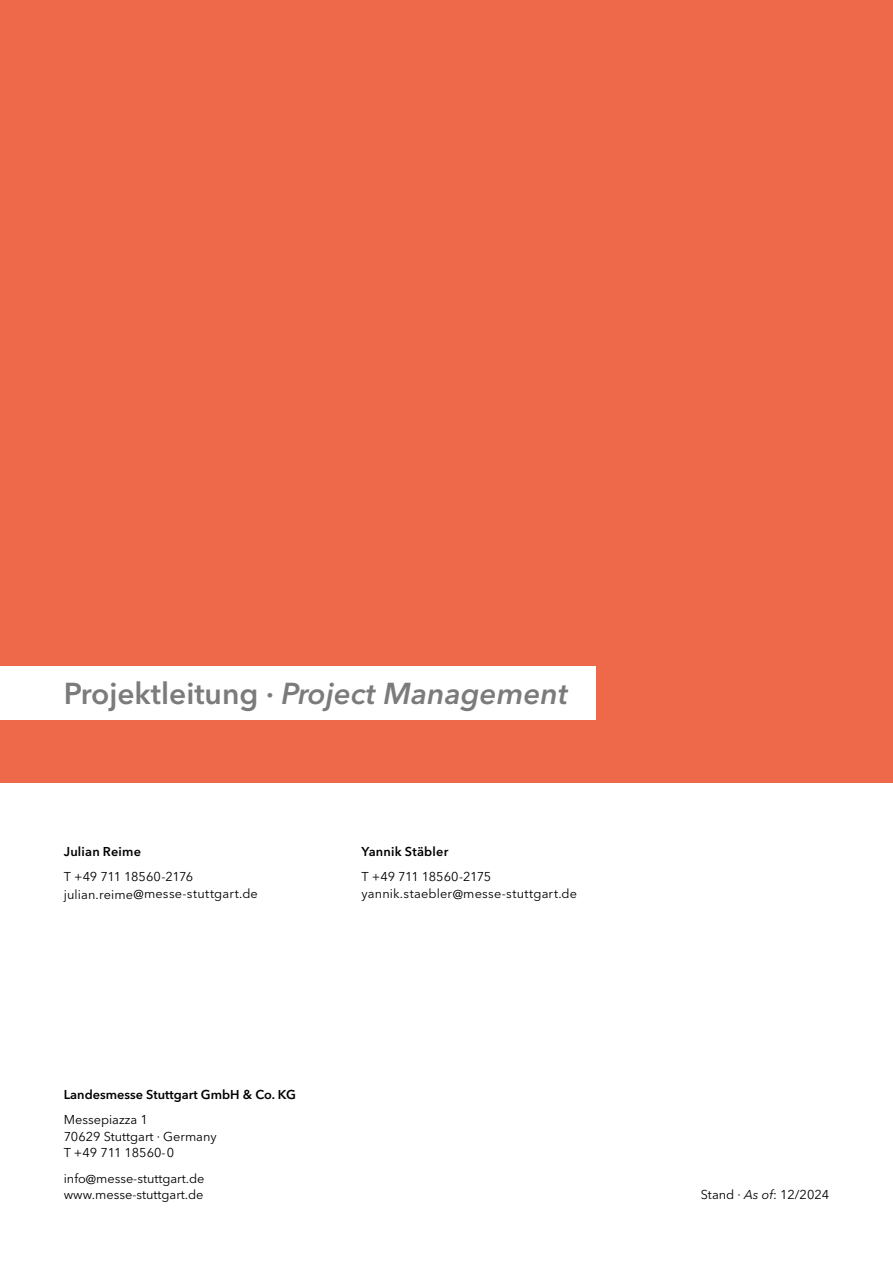
<style>
.page{position:relative;width:893px;height:1263px;background:#fff}
.page>*{position:absolute;margin:0;border:0;box-sizing:border-box;transform-origin:0 0}
.t1{font:italic 600 30px "Avenir Next LT Pro";color:#7c7b7b}
.t2{font:12.75px/16.5px "Avenir Next LT Pro";color:#000}
.t3{font:600 12.75px "Avenir Next LT Pro";color:#000}
.s1{font-style:normal}
.s2{font-style:italic}
</style>
<div class="page">
<div style="left:0;top:0;width:893px;height:782px;background:#ed694a"></div>
<div style="left:0;top:667px;width:595px;height:53px;background:#fff"></div>
<h1 class="t1" style="left:64px;top:675px;width:506px"><span class="s1">Projektleitung ·</span> Project Management</h1>
<p class="t3" style="left:64px;top:844px;width:79px">Julian Reime</p>
<p class="t2" style="left:64px;top:869px;width:196px">T +49 711 18560-2176 julian.reime@messe-stuttgart.de</p>
<p class="t3" style="left:361px;top:844px;width:88px">Yannik Stäbler</p>
<p class="t2" style="left:361px;top:869px;width:217px">T +49 711 18560-2175 yannik.staebler@messe-stuttgart.de</p>
<p class="t3" style="left:64px;top:1087px;width:234px">Landesmesse Stuttgart GmbH &amp; Co. KG</p>
<p class="t2" style="left:64px;top:1112px;width:154px">Messepiazza 1<br>70629 Stuttgart · Germany<br>T +49 711 18560-0</p>
<p class="t2" style="left:64px;top:1170px;width:142px">info@messe-stuttgart.de www.messe-stuttgart.de</p>
<p class="t2" style="left:701px;top:1186px;width:130px">Stand · <span class="s2">As of</span>: 12/2024</p>
</div>
